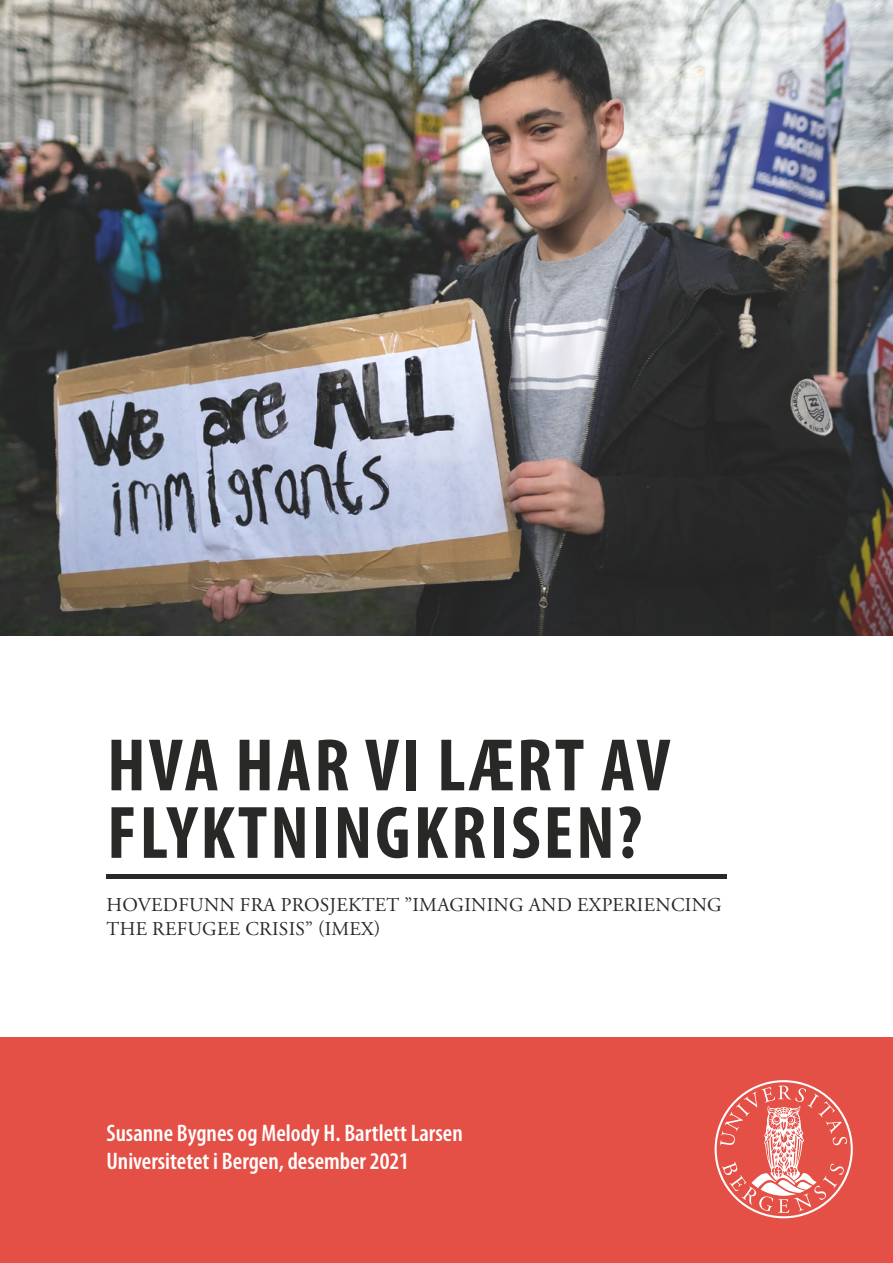
<style>
.page{position:relative;width:893px;height:1263px;background:#fff}
.page>*{position:absolute;margin:0;border:0;box-sizing:border-box;transform-origin:0 0}
.TITTEL_FORSIDE{font:700 condensed 75px/67.5px "Myriad Pro";letter-spacing:.04em;color:#282827}
.UNDERTITTEL{font:600 condensed 24px/28.8px "Myriad Pro";color:#fff}
.UNDERTITTEL_FORSIDE{font:19.5px/24px "Adobe Garamond Pro";letter-spacing:.015em;color:#282827}
</style>
<div class="page">
<img style="left:0;top:0;width:893px;height:636px">
<div style="left:0;top:1037px;width:893px;height:226px;background:#e44f46"></div>
<div style="left:106px;top:874px;width:621px;height:5px;background:#282827"></div>
<svg style="left:715px;top:1080px;width:138px;height:138px"></svg>
<p class="TITTEL_FORSIDE" style="left:107px;top:730px;width:565px">HVA HAR VI LÆRT AV<br>FLYKTNINGKRISEN?</p>
<p class="UNDERTITTEL_FORSIDE" style="left:107px;top:893px;width:617px">HOVEDFUNN FRA PROSJEKTET ”IMAGINING AND EXPERIENCING<br>THE REFUGEE CRISIS” (IMEX)</p>
<p class="UNDERTITTEL" style="left:106px;top:1118px;width:358px">Susanne Bygnes og Melody H. Bartlett Larsen<br>Universitetet i Bergen, desember 2021</p>
</div>
